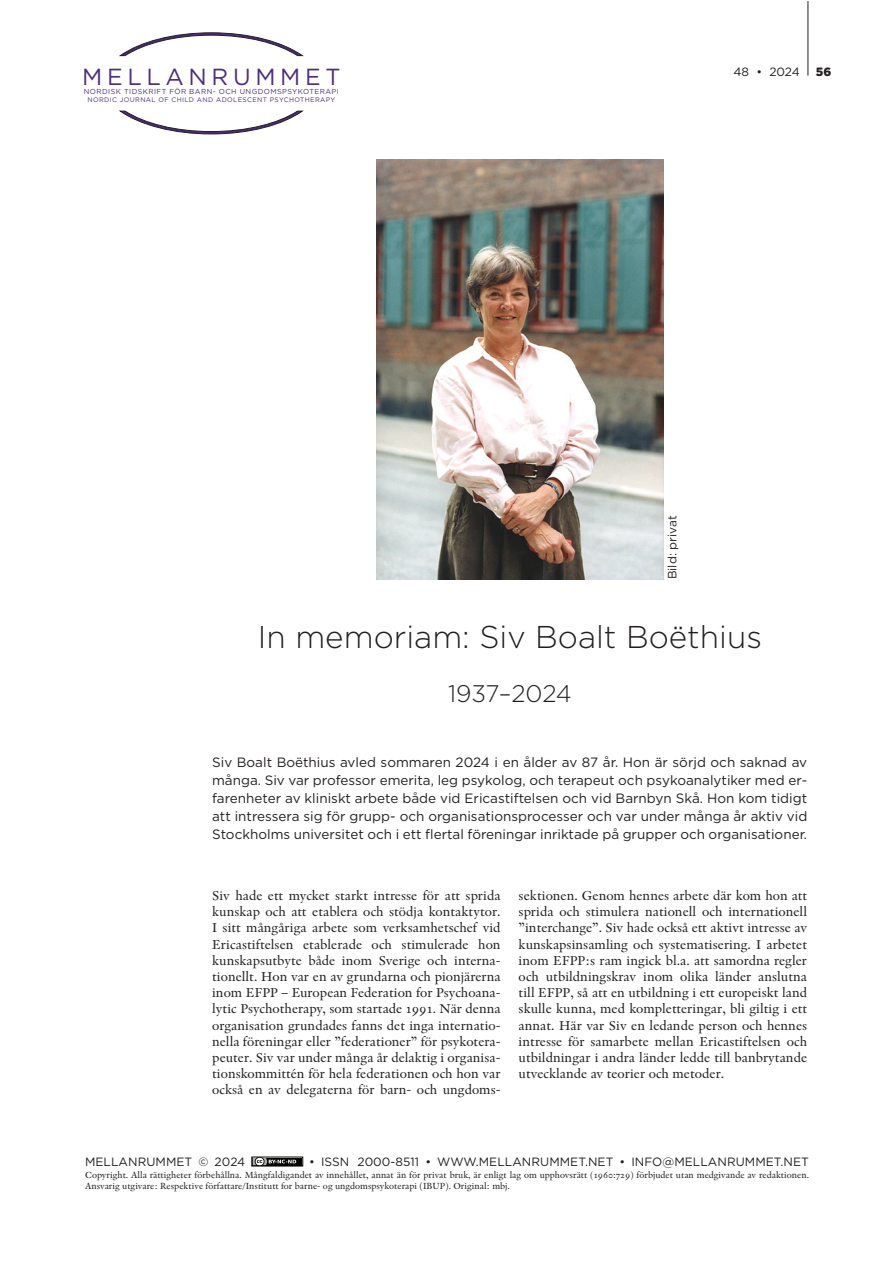
<style>
.page{position:relative;width:893px;height:1263px;background:#fff}
.page>*{position:absolute;margin:0;border:0;box-sizing:border-box;transform-origin:0 0}
.Rubrik1{font:300 31.5px "Gotham";color:#231f20}
.Rubrik1-2{font:300 24px "Gotham";letter-spacing:-.01em;color:#231f20}
.t1{font:23.25px "Gotham";letter-spacing:.2em;color:#4d2d7d}
.Bröd-1{font:13.5px/16.2px "Indigo Regular Os F";color:#231f20;text-align:justify}
.Ingress{font:13.5px/18px "Gotham";color:#231f20;text-align:justify}
.Bröd-1-2{font:12px "Gotham";letter-spacing:.005em;color:#231f20}
.t2{font:900 12px "Gotham";color:#231f20}
.t3{font:9.3px/11.1px "Indigo Regular Os F";color:#231f20}
.t4{font:7.2px "Gotham";letter-spacing:.06em;color:#4d2d7d}
.t5{font:6.6px "Gotham";letter-spacing:.06em;color:#4d2d7d}
</style>
<div class="page">
<hr style="left:808px;top:1px;width:1px;height:75px;background:#231f20">
<div style="left:251px;top:1157px;width:52px;height:9px;border:1px solid #040503"></div>
<div style="left:253px;top:1158px;width:49px;height:7px;background:#040503"></div>
<svg style="left:251px;top:1157px;width:45px;height:10px"></svg>
<svg style="left:119px;top:32px;width:184px;height:102px"></svg>
<img style="left:377px;top:160px;width:287px;height:419px">
<h3 class="t1" style="left:82px;top:62px;width:260px">MELLANRUMMET</h3>
<p class="t4" style="left:84px;top:87px;width:257px">NORDISK TIDSKRIFT FÖR BARN- OCH UNGDOMSPSYKOTERAPI</p>
<p class="t5" style="left:87px;top:96px;width:249px">NORDIC JOURNAL OF CHILD AND ADOLESCENT PSYCHOTHERAPY</p>
<p class="Bröd-1-2" style="left:734px;top:64px;width:68px">48 • 2024</p>
<p class="t2" style="left:816px;top:64px;width:17px">56</p>
<p class="Bröd-1-2" style="left:665px;top:579px;width:66px;rotate:-90deg">Bild: privat</p>
<p class="Rubrik1" style="left:258px;top:618px;width:506px">In memoriam: Siv Boalt Boëthius</p>
<p class="Rubrik1-2" style="left:448px;top:679px;width:125px">1937–2024</p>
<p class="Ingress" style="left:212px;top:753px;width:597px">Siv Boalt Boëthius avled sommaren 2024 i en ålder av 87 år. Hon är sörjd och saknad av många. Siv var professor emerita, leg psykolog, och terapeut och psykoanalytiker med er&shy;farenheter av kliniskt arbete både vid Ericastiftelsen och vid Barnbyn Skå. Hon kom tidigt att intressera sig för grupp- och organisationsprocesser och var under många år aktiv vid Stockholms universitet och i ett flertal föreningar inriktade på grupper och organisationer.</p>
<p class="Bröd-1" style="left:212px;top:887px;width:290px">Siv hade ett mycket starkt intresse för att sprida kunskap och att etablera och stödja kontaktytor.<br>I sitt mångåriga arbete som verksamhetschef vid Ericastiftelsen etablerade och stimulerade hon kunskapsutbyte både inom Sverige och interna&shy;tionellt. Hon var en av grundarna och pionjärerna inom EFPP – European Federation for Psychoana&shy;lytic Psychotherapy, som startade 1991. När denna organisation grundades fanns det inga internatio&shy;nella föreningar eller ”federationer” för psykotera&shy;peuter. Siv var under många år delaktig i organisa&shy;tionskommittén för hela federationen och hon var också en av delegaterna för barn- och ungdoms-</p>
<p class="Bröd-1" style="left:519px;top:887px;width:290px">sektionen. Genom hennes arbete där kom hon att sprida och stimulera nationell och internationell ”interchange”. Siv hade också ett aktivt intresse av kunskapsinsamling och systematisering. I arbetet inom EFPP:s ram ingick bl.a. att samordna regler och utbildningskrav inom olika länder anslutna till EFPP, så att en utbildning i ett europeiskt land skulle kunna, med kompletteringar, bli giltig i ett annat. Här var Siv en ledande person och hennes intresse för samarbete mellan Ericastiftelsen och utbildningar i andra länder ledde till banbrytande utvecklande av teorier och metoder.</p>
<p class="Bröd-1-2" style="left:85px;top:1155px;width:162px">MELLANRUMMET © 2024</p>
<p class="Bröd-1-2" style="left:309px;top:1155px;width:501px">• ISSN 2000-8511 • WWW.MELLANRUMMET.NET • INFO@MELLANRUMMET.NET</p>
<p class="t3" style="left:85px;top:1169px;width:725px">Copyright. Alla rättigheter förbehållna. Mångfaldigandet av innehållet, annat än för privat bruk, är enligt lag om upphovsrätt (1960:729) förbjudet utan medgivande av redaktionen.<br>Ansvarig utgivare: Respektive författare/Institutt for barne- og ungdomspsykoterapi (IBUP). Original: mbj.</p>
</div>
